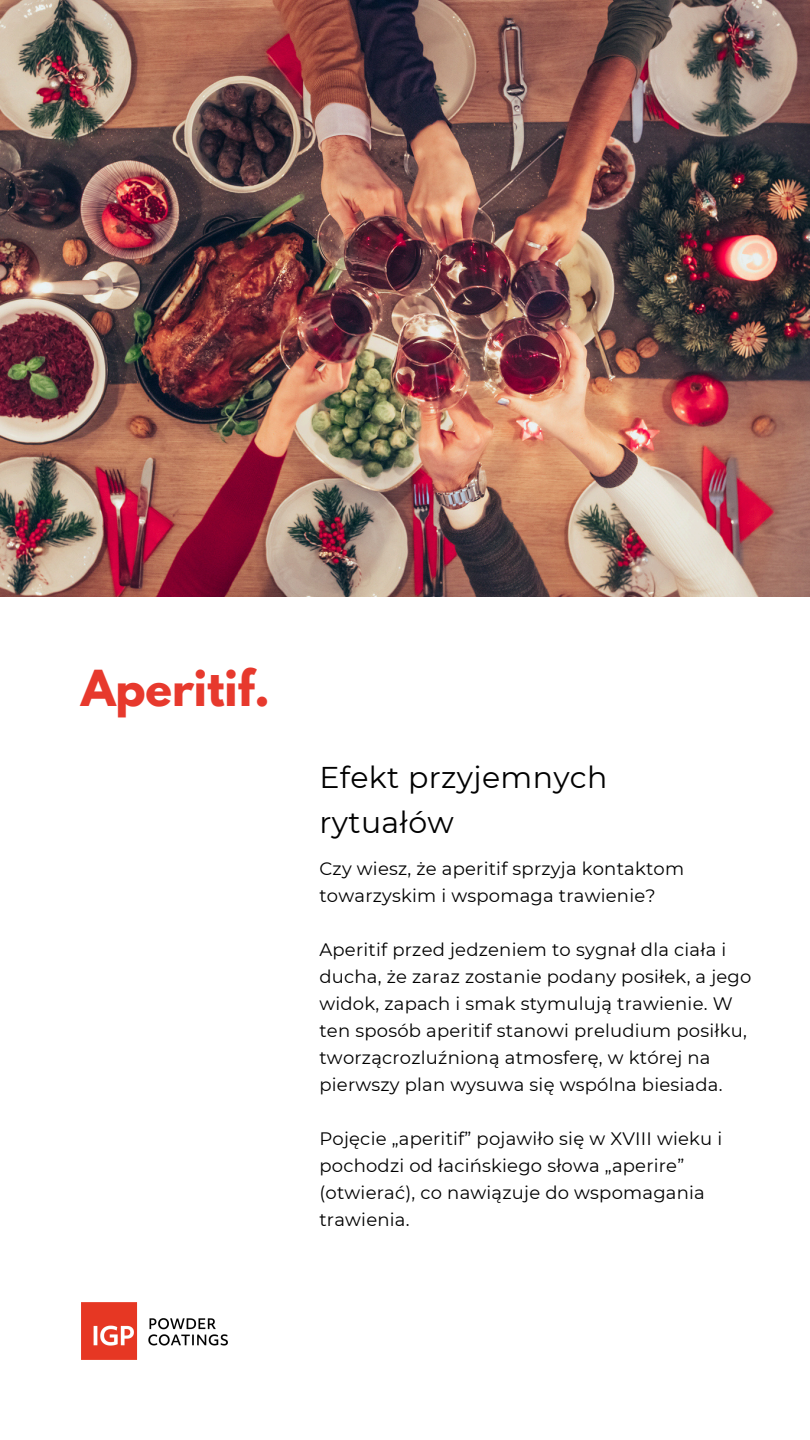
<style>
.page{position:relative;width:810px;height:1440px;background:#fff}
.page>*{position:absolute;margin:0;border:0;box-sizing:border-box;transform-origin:0 0}
.t1{font:700 44px "League Spartan";color:#e7392d}
.t2{font:30px/45px "Montserrat";letter-spacing:.01em;color:#000}
.t3{font:18px/27px "Montserrat";letter-spacing:.01em;color:#000}
</style>
<div class="page">
<img style="left:0;top:0;width:810px;height:597px">
<img style="left:81px;top:1303px;width:146px;height:56px">
<p class="t1" style="left:81px;top:666px;width:190px">Aperitif.</p>
<p class="t2" style="left:319px;top:755px;width:290px">Efekt przyjemnych rytuałów</p>
<p class="t3" style="left:319px;top:855px;width:366px">Czy wiesz, że aperitif sprzyja kontaktom towarzyskim i wspomaga trawienie?</p>
<p class="t3" style="left:319px;top:936px;width:434px">Aperitif przed jedzeniem to sygnał dla ciała i ducha, że zaraz zostanie podany posiłek, a jego widok, zapach i smak stymulują trawienie. W ten sposób aperitif stanowi preludium posiłku, tworzącrozluźnioną atmosferę, w której na pierwszy plan wysuwa się wspólna biesiada.</p>
<p class="t3" style="left:319px;top:1125px;width:404px">Pojęcie „aperitif” pojawiło się w XVIII wieku i pochodzi od łacińskiego słowa „aperire” (otwierać), co nawiązuje do wspomagania trawienia.</p>
</div>
